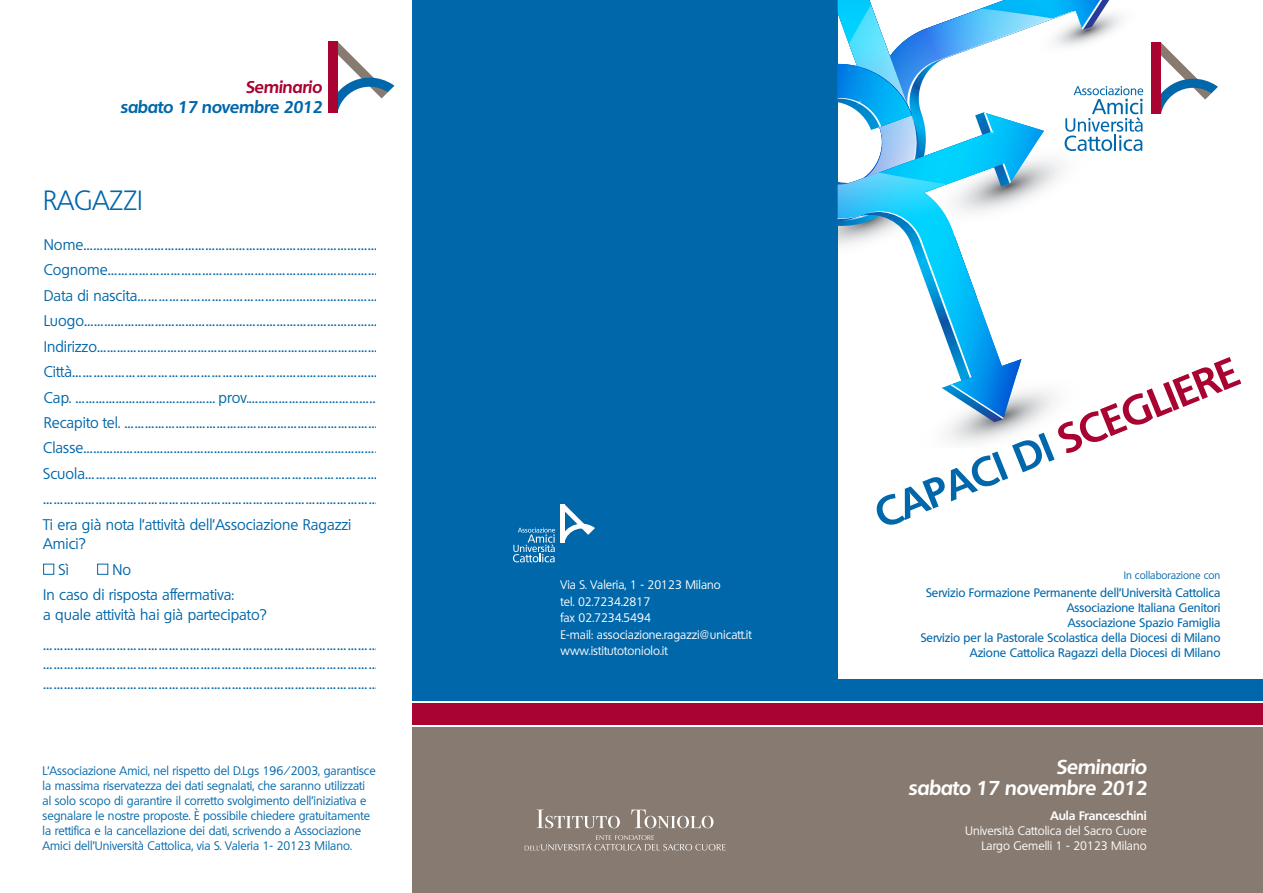
<style>
.page{position:relative;width:1263px;height:893px;background:#fff}
.page>*{position:absolute;margin:0;border:0;box-sizing:border-box;transform-origin:0 0}
.t1{font:700 40.2px "Quebec";color:#a80331}
.t2{font:300 27px "Quebec";color:#0067aa}
.t3{font:italic 700 19.5px/21px "Quebec";letter-spacing:-.01em;color:#fff;text-align:right}
.t4{font:italic 700 16.5px "Quebec";letter-spacing:-.01em;color:#0067aa}
.t5{font:italic 700 16.5px "Quebec";letter-spacing:-.01em;color:#a80331}
.t6{font:15px/25.5px "Quebec";color:#0067aa}
.t7{font:12px/15px "Quebec";color:#0067aa}
.t8{font:500 12px/15px "Quebec";color:#0067aa;text-align:right}
.t9{font:12px/16.5px "Quebec";color:#fff}
.t10{font:700 12px "Quebec";color:#fff}
.t11{font:10.5px "Quebec";color:#0067aa}
.s1{color:#0067aa}
</style>
<div class="page">
<div style="left:412px;top:0;width:426px;height:700px;background:#0067aa"></div>
<div style="left:412px;top:728px;width:851px;height:165px;background:#877a70"></div>
<div style="left:412px;top:703px;width:851px;height:22px;background:#a80331"></div>
<div style="left:412px;top:679px;width:851px;height:21px;background:#0067aa"></div>
<div style="left:43px;top:564px;width:11px;height:11px;border:1px solid #0067aa"></div>
<div style="left:97px;top:564px;width:11px;height:11px;border:1px solid #0067aa"></div>
<svg style="left:513px;top:504px;width:82px;height:58px"></svg>
<svg style="left:537px;top:809px;width:83px;height:19px"></svg>
<svg style="left:631px;top:809px;width:82px;height:19px"></svg>
<svg style="left:525px;top:835px;width:200px;height:15px"></svg>
<svg style="left:838px;top:0;width:380px;height:443px"></svg>
<svg style="left:337px;top:41px;width:57px;height:72px"></svg>
<div style="left:328px;top:41px;width:9px;height:72px;background:#a80331"></div>
<p class="t5" style="left:246px;top:77px;width:78px">Seminario</p>
<p class="t4" style="left:121px;top:96px;width:203px">sabato 17 novembre 2012</p>
<h2 class="t2" style="left:43px;top:183px;width:101px">RAGAZZI</h2>
<p class="t6" style="left:44px;top:231px;width:337px;text-align:justify">Nome…………………………………………………………………………… Cognome…………………………………………………………………… Data di nascita…………………………………………………………… Luogo…………………………………………………………………………… Indirizzo………………………………………………………………………… Città…………………………………………………………………………… Cap. …………………………………… prov.………………………………… Recapito tel. …………………………………………………………………</p>
<p class="t6" style="left:43px;top:435px;width:347px">Classe……………………………………………………………………………… Scuola…………………………………………………………………………… …………………………………………………………………………………… Ti era già nota l’attività dell’Associazione Ragazzi</p>
<p class="t6" style="left:43px;top:531px;width:44px;text-align:center">Amici?<br>Sì</p>
<p class="t6" style="left:43px;top:556px;width:192px;text-indent:69px">No<br>In caso di risposta affermativa:</p>
<p class="t6" style="left:43px;top:599px;width:337px;line-height:30px">a quale attività hai già partecipato? ……………………………………………………………………………………</p>
<p class="t6" style="left:43px;top:654px;width:337px;line-height:19.5px">…………………………………………………………………………………… ……………………………………………………………………………………</p>
<p class="t7" style="left:43px;top:764px;width:335px">L’Associazione Amici, nel rispetto del D.Lgs 196/2003, garantisce la massima riservatezza dei dati segnalati, che saranno utilizzati al solo scopo di garantire il corretto svolgimento dell’iniziativa e segnalare le nostre proposte. È possibile chiedere gratuitamente la rettifica e la cancellazione dei dati, scrivendo a Associazione Amici dell’Università Cattolica, via S. Valeria 1- 20123 Milano.</p>
<p class="t9" style="left:561px;top:576px;width:193px">Via S. Valeria, 1 - 20123 Milano<br>tel. 02.7234.2817<br>fax 02.7234.5494<br>E-mail: associazione.ragazzi@unicatt.it www.istitutotoniolo.it</p>
<h1 class="t1" style="left:867px;top:491px;width:390px;rotate:-22deg"><span class="s1">CAPACI DI</span> SCEGLIERE</h1>
<p class="t11" style="left:1124px;top:569px;width:98px">In collaborazione con</p>
<p class="t8" style="left:921px;top:585px;width:301px">Servizio Formazione Permanente dell’Università Cattolica Associazione Italiana Genitori<br>Associazione Spazio Famiglia<br>Servizio per la Pastorale Scolastica della Diocesi di Milano Azione Cattolica Ragazzi della Diocesi di Milano</p>
<h3 class="t3" style="left:909px;top:756px;width:240px">Seminario<br>sabato 17 novembre 2012</h3>
<p class="t10" style="left:1050px;top:808px;width:98px">Aula Franceschini</p>
<p class="t9" style="left:965px;top:824px;width:183px;line-height:15px;text-align:right">Università Cattolica del Sacro Cuore<br>Largo Gemelli 1 - 20123 Milano</p>
</div>
